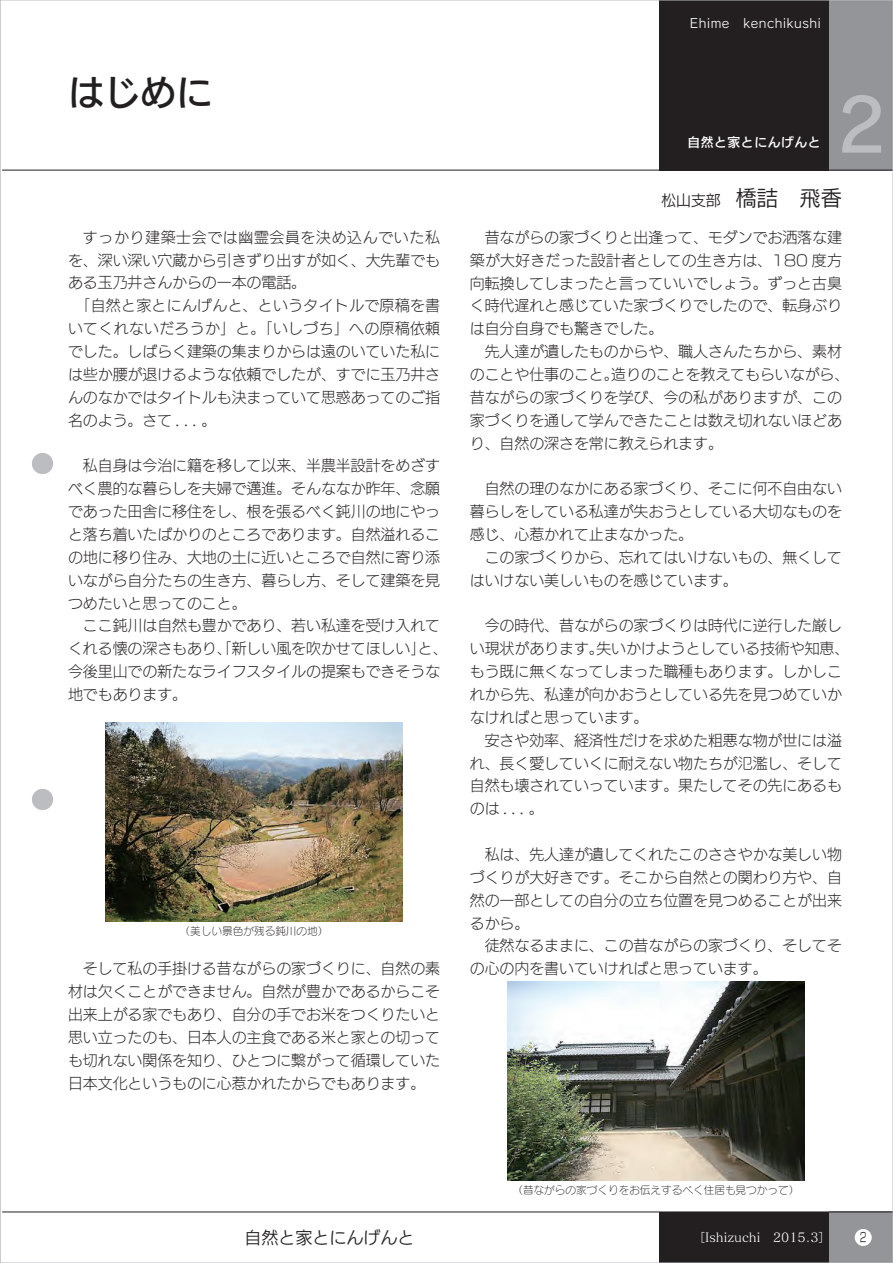
<style>
.page{position:relative;width:893px;height:1263px;background:#fff}
.page>*{position:absolute;margin:0;border:0;box-sizing:border-box;transform-origin:0 0}
.t1{font:72.3px "Rodin Pro DB";color:#bcbdc0}
.t2{font:36.15px "New Rodin Pro DB";color:#231f20}
.t3{font:16.95px "New Rodin Pro M";color:#231f20}
.本文-3_5{font:14.85px/22.8px "New Rodin Pro L";color:#231f20;text-align:justify}
.t4{font:14.85px "New Rodin Pro M";color:#231f20}
.t5{font:12.75px "Matisse Pro M";color:#fff}
.t6{font:12.75px "Rodin Pro M";letter-spacing:.05em;color:#fff}
.t7{font:12.75px "New Rodin Pro DB";letter-spacing:.05em;color:#fff}
.t8{font:12.75px "New Rodin Pro M";color:#231f20;scale:.65 1}
.t9{font:10.65px "Seurat Pro L";color:#231f20}
.s1{font-size:21.3px}
</style>
<div class="page">
<div style="left:659px;top:1212px;width:234px;height:51px;background:#231f20"></div>
<div style="left:829px;top:1212px;width:64px;height:51px;background:#939598"></div>
<div style="left:659px;top:0;width:234px;height:170px;background:#231f20"></div>
<div style="left:829px;top:0;width:64px;height:170px;background:#939598"></div>
<hr style="left:2px;top:170px;width:891px;height:1px;background:#231f20">
<hr style="left:2px;top:1212px;width:891px;height:1px;background:#231f20">
<div style="left:855px;top:1229px;width:17px;height:17px;background:#fff;border-radius:50%"></div>
<img style="left:105px;top:723px;width:298px;height:198px">
<img style="left:507px;top:982px;width:298px;height:198px">
<div style="left:32px;top:453px;width:21px;height:21px;background:#bcbdc0;border-radius:50%"></div>
<div style="left:32px;top:789px;width:21px;height:21px;background:#bcbdc0;border-radius:50%"></div>
<p class="t2" style="left:68px;top:61px;width:146px">はじめに</p>
<p class="本文-3_5" style="left:68px;top:224px;width:374px;text-indent:15px">すっかり建築士会では幽霊会員を決め込んでいた私を、深い深い穴蔵から引きずり出すが如く、大先輩でもある玉乃井さんからの一本の電話。</p>
<p class="本文-3_5" style="left:68px;top:293px;width:374px;text-indent:7px">「自然と家とにんげんと、というタイトルで原稿を書いてくれないだろうか」と。「いしづち」への原稿依頼でした。しばらく建築の集まりからは遠のいていた私には些か腰が退けるような依頼でしたが、すでに玉乃井さんのなかではタイトルも決まっていて思惑あってのご指名のよう。さて . . . 。</p>
<p class="本文-3_5" style="left:68px;top:453px;width:374px;text-indent:15px">私自身は今治に籍を移して以来、半農半設計をめざすべく農的な暮らしを夫婦で邁進。そんななか昨年、念願であった田舎に移住をし、根を張るべく鈍川の地にやっと落ち着いたばかりのところであります。自然溢れるこの地に移り住み、大地の土に近いところで自然に寄り添いながら自分たちの生き方、暮らし方、そして建築を見つめたいと思ってのこと。</p>
<p class="本文-3_5" style="left:68px;top:613px;width:381px;text-align:left;text-indent:15px">ここ鈍川は自然も豊かであり、若い私達を受け入れてくれる懐の深さもあり、「新しい風を吹かせてほしい」と、今後里山での新たなライフスタイルの提案もできそうな地でもあります。</p>
<p class="t9" style="left:180px;top:924px;width:150px">（美しい景色が残る鈍川の地）</p>
<p class="本文-3_5" style="left:68px;top:956px;width:374px;text-indent:15px">そして私の手掛ける昔ながらの家づくりに、自然の素材は欠くことができません。自然が豊かであるからこそ出来上がる家でもあり、自分の手でお米をつくりたいと思い立ったのも、日本人の主食である米と家との切っても切れない関係を知り、ひとつに繋がって循環していた日本文化というものに心惹かれたからでもあります。</p>
<p class="t6" style="left:690px;top:15px;width:132px">Ehime　kenchikushi</p>
<p class="t7" style="left:687px;top:132px;width:135px">自然と家とにんげんと</p>
<h1 class="t1" style="left:836px;top:78px;width:51px">2</h1>
<p class="t4" style="left:661px;top:188px;width:182px">松山支部　<span class="s1">橋詰　飛香</span></p>
<p class="本文-3_5" style="left:470px;top:225px;width:374px;text-indent:15px">昔ながらの家づくりと出逢って、モダンでお洒落な建築が大好きだった設計者としての生き方は、180 度方向転換してしまったと言っていいでしょう。ずっと古臭く時代遅れと感じていた家づくりでしたので、転身ぶりは自分自身でも驚きでした。</p>
<p class="本文-3_5" style="left:470px;top:339px;width:381px;text-align:left;text-indent:15px">先人達が遺したものからや、職人さんたちから、素材のことや仕事のこと。造りのことを教えてもらいながら、昔ながらの家づくりを学び、今の私がありますが、この家づくりを通して学んできたことは数え切れないほどあり、自然の深さを常に教えられます。</p>
<p class="本文-3_5" style="left:470px;top:476px;width:374px;text-indent:15px">自然の理のなかにある家づくり、そこに何不自由ない暮らしをしている私達が失おうとしている大切なものを感じ、心惹かれて止まなかった。</p>
<p class="本文-3_5" style="left:470px;top:545px;width:374px;text-indent:15px">この家づくりから、忘れてはいけないもの、無くしてはいけない美しいものを感じています。</p>
<p class="本文-3_5" style="left:470px;top:613px;width:381px;text-align:left;text-indent:15px">今の時代、昔ながらの家づくりは時代に逆行した厳しい現状があります。失いかけようとしている技術や知恵、もう既に無くなってしまった職種もあります。しかしこれから先、私達が向かおうとしている先を見つめていかなければと思っています。</p>
<p class="本文-3_5" style="left:470px;top:727px;width:374px;text-indent:15px">安さや効率、経済性だけを求めた粗悪な物が世には溢れ、長く愛していくに耐えない物たちが氾濫し、そして自然も壊されていっています。果たしてその先にあるものは . . . 。</p>
<p class="本文-3_5" style="left:470px;top:842px;width:374px;text-indent:15px">私は、先人達が遺してくれたこのささやかな美しい物づくりが大好きです。そこから自然との関わり方や、自然の一部としての自分の立ち位置を見つめることが出来るから。</p>
<p class="本文-3_5" style="left:470px;top:933px;width:374px;text-indent:15px">徒然なるままに、この昔ながらの家づくり、そしてその心の内を書いていければと思っています。</p>
<p class="t3" style="left:244px;top:1223px;width:172px">自然と家とにんげんと</p>
<p class="t9" style="left:512px;top:1183px;width:289px">（昔ながらの家づくりをお伝えするべく住居も見つかって）</p>
<p class="t5" style="left:692px;top:1229px;width:140px">［Ishizuchi　2015.3］</p>
<p class="t8" style="left:860px;top:1227px;width:12px">2</p>
</div>
